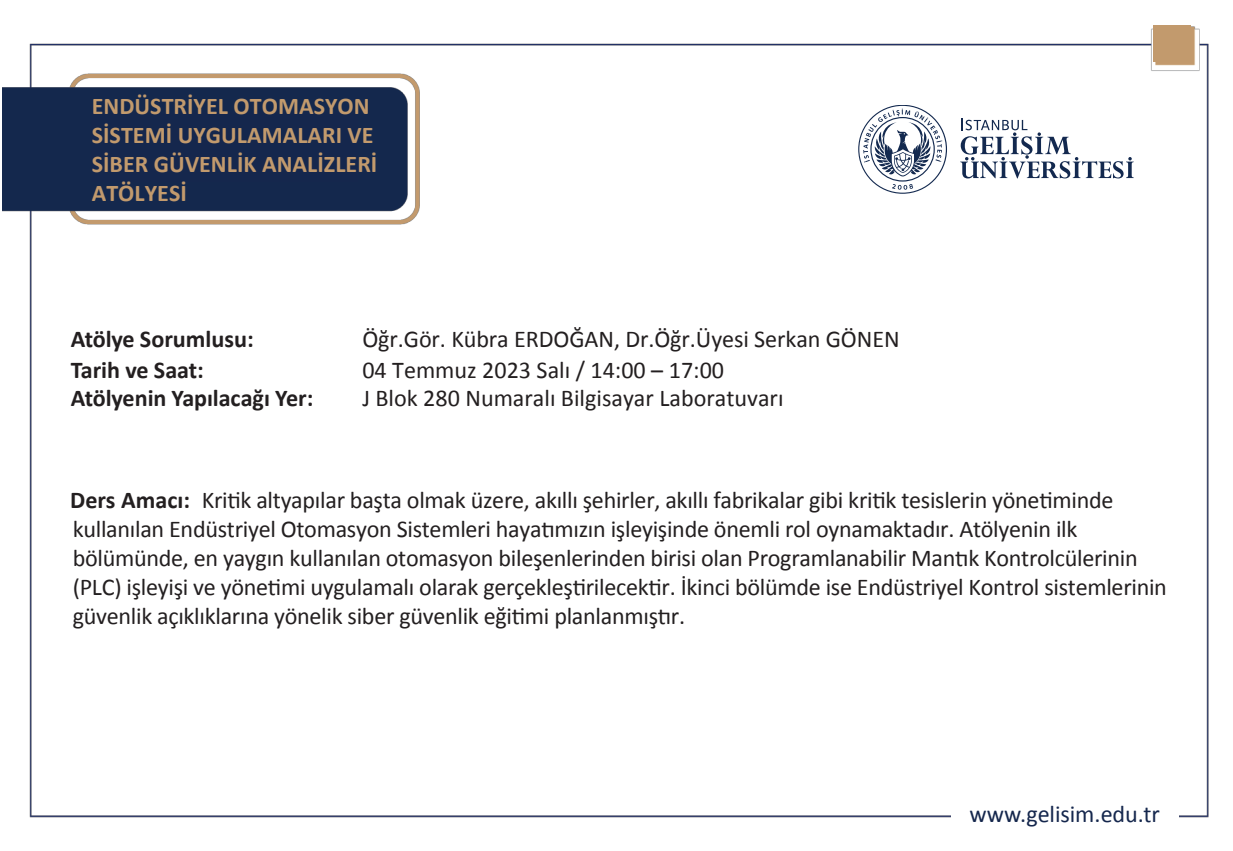
<style>
.page{position:relative;width:1233px;height:851px;background:#fff}
.page>*{position:absolute;margin:0;border:0;box-sizing:border-box;transform-origin:0 0}
.t1{font:24.15px/29px "Calibri";letter-spacing:-.01em;color:#231f20}
.t2{font:700 24.15px "Calibri";color:#231f20}
.t3{font:24.15px "Calibri";letter-spacing:-.005em;color:#15274d}
.t4{font:700 24px/28.8px "Calibri";color:#c29a6d}
</style>
<div class="page">
<img style="left:3px;top:26px;width:1206px;height:792px">
<svg style="left:858px;top:105px;width:89px;height:89px"></svg>
<svg style="left:960px;top:118px;width:173px;height:60px"></svg>
<div style="left:92px;top:112px;width:266px;height:69px;background:#15274d"></div>
<div style="left:951px;top:795px;width:227px;height:39px;background:#fff"></div>
<div style="left:1153px;top:25px;width:38px;height:37px;background:#c29a6d"></div>
<p class="t4" style="left:92px;top:91px;width:287px">ENDÜSTRİYEL OTOMASYON<br>SİSTEMİ UYGULAMALARI VE<br>SİBER GÜVENLİK ANALİZLERİ<br>ATÖLYESİ</p>
<p class="t2" style="left:71px;top:321px;width:184px">Atölye Sorumlusu:</p>
<p class="t1" style="left:362px;top:323px;width:539px">Öğr.Gör. Kübra ERDOĞAN, Dr.Öğr.Üyesi Serkan GÖNEN</p>
<p class="t2" style="left:71px;top:352px;width:134px">Tarih ve Saat:</p>
<p class="t1" style="left:362px;top:354px;width:363px">04 Temmuz 2023 Salı / 14:00 – 17:00</p>
<p class="t2" style="left:71px;top:381px;width:244px">Atölyenin Yapılacağı Yer:</p>
<p class="t1" style="left:362px;top:383px;width:423px">J Blok 280 Numaralı Bilgisayar Laboratuvarı</p>
<p class="t1" style="left:73px;top:485px;width:1096px;text-indent:129px">Kritik altyapılar başta olmak üzere, akıllı şehirler, akıllı fabrikalar gibi kritik tesislerin yönetiminde kullanılan Endüstriyel Otomasyon Sistemleri hayatımızın işleyişinde önemli rol oynamaktadır. Atölyenin ilk bölümünde, en yaygın kullanılan otomasyon bileşenlerinden birisi olan Programlanabilir Mantık Kontrolcülerinin (PLC) işleyişi ve yönetimi uygulamalı olarak gerçekleştirilecektir. İkinci bölümde ise Endüstriyel Kontrol sistemlerinin güvenlik açıklıklarına yönelik siber güvenlik eğitimi planlanmıştır.</p>
<p class="t2" style="left:70px;top:483px;width:121px">Ders Amacı:</p>
<p class="t3" style="left:970px;top:796px;width:192px">www.gelisim.edu.tr</p>
</div>
